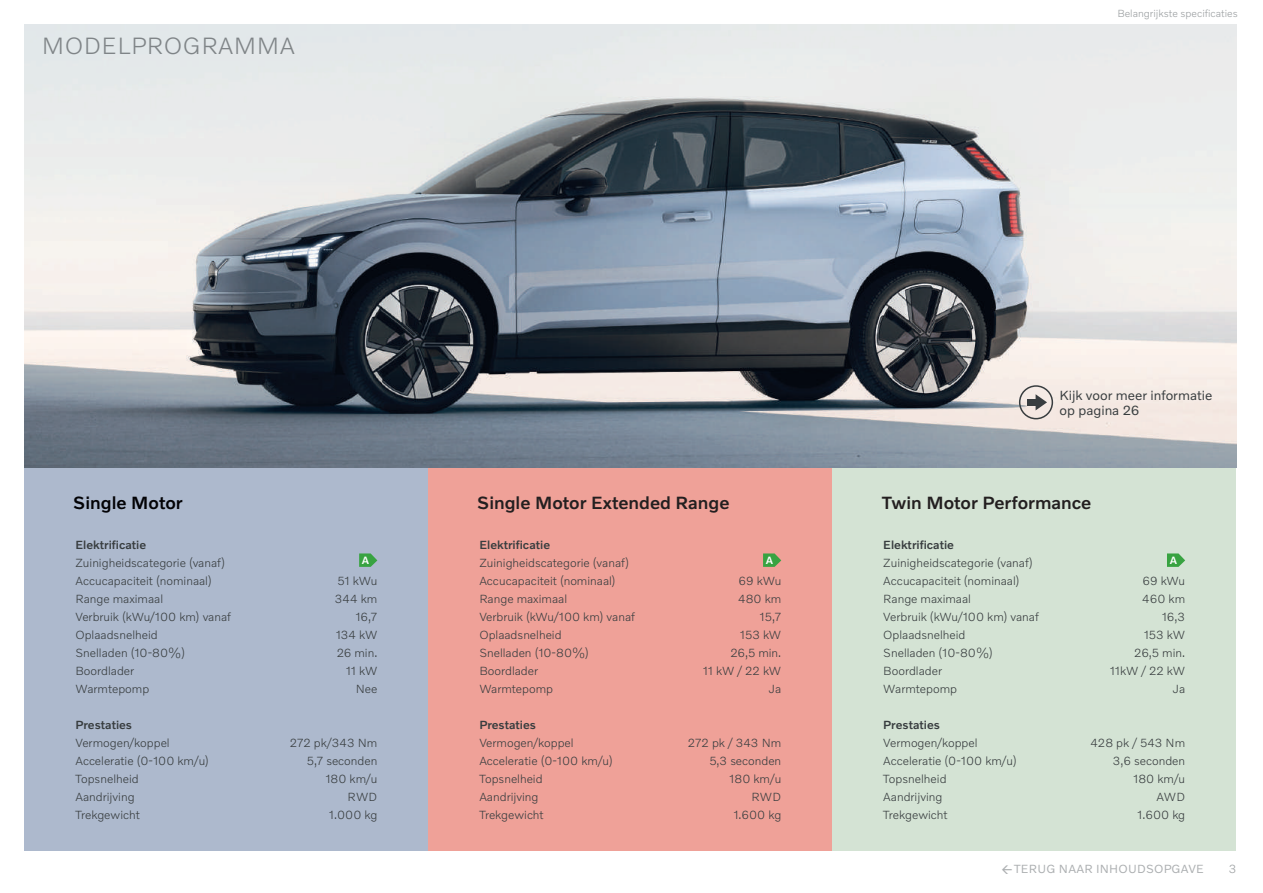
<style>
.page{position:relative;width:1263px;height:893px;background:#fff}
.page>*{position:absolute;margin:0;border:0;box-sizing:border-box;transform-origin:0 0}
.t1{font:300 24px "Volvo Novum";letter-spacing:.02em;color:#7f8487}
.t2{font:500 18px "Volvo Novum";color:#231f20}
.t3{font:500 18px "Volvo Novum";color:#020205}
.t4{font:13.5px/15px "Volvo Novum";color:#383d3f}
.t5{font:300 12px/18px "Volvo Novum";color:#383d3f}
.t6{font:500 12px "Volvo Novum";color:#383d3f}
.t7{font:12px "Volvo Novum";letter-spacing:.02em;color:#acafb1}
.t8{font:300 12px "Volvo Novum";color:#9b9fa1}
.t9{font:500 10.8px "Volvo Novum";color:#fff}
.t10{font:300 10.5px "Volvo Novum";color:#9b9fa1}
</style>
<div class="page">
<div style="left:24px;top:468px;width:404px;height:382px;background:#adb9cd"></div>
<div style="left:428px;top:468px;width:404px;height:382px;background:#efa198"></div>
<div style="left:832px;top:468px;width:404px;height:382px;background:#d4e3d4"></div>
<img style="left:24px;top:25px;width:1212px;height:443px">
<div style="left:1019px;top:385px;width:34px;height:34px;border:2px solid #383d3f;border-radius:50%"></div>
<svg style="left:1035px;top:394px;width:12px;height:16px"></svg>
<div style="left:1027px;top:399px;width:12px;height:7px;background:#383d3f"></div>
<svg style="left:359px;top:553px;width:18px;height:14px"></svg>
<svg style="left:763px;top:553px;width:18px;height:14px"></svg>
<svg style="left:1167px;top:553px;width:18px;height:14px"></svg>
<h1 class="t1" style="left:42px;top:30px;width:255px">MODELPROGRAMMA</h1>
<p class="t10" style="left:1117px;top:7px;width:122px">Belangrijkste specificaties</p>
<p class="t4" style="left:1059px;top:387px;width:154px">Kijk voor meer informatie op pagina 26</p>
<h2 class="t3" style="left:73px;top:491px;width:111px">Single Motor</h2>
<h2 class="t2" style="left:477px;top:491px;width:254px">Single Motor Extended Range</h2>
<h2 class="t2" style="left:882px;top:491px;width:211px">Twin Motor Performance</h2>
<p class="t6" style="left:75px;top:537px;width:72px">Elektrificatie</p>
<p class="t5" style="left:75px;top:553px;width:157px">Zuinigheidscategorie (vanaf)<br>Accucapaciteit (nominaal)<br>Range maximaal<br>Verbruik (kWu/100 km) vanaf<br>Oplaadsnelheid<br>Snelladen (10-80%)<br>Boordlader<br>Warmtepomp</p>
<p class="t6" style="left:75px;top:717px;width:58px">Prestaties</p>
<p class="t5" style="left:75px;top:733px;width:135px">Vermogen/koppel<br>Acceleratie (0-100 km/u)<br>Topsnelheid<br>Aandrijving<br>Trekgewicht</p>
<p class="t6" style="left:479px;top:537px;width:72px">Elektrificatie</p>
<p class="t5" style="left:479px;top:553px;width:157px">Zuinigheidscategorie (vanaf)<br>Accucapaciteit (nominaal)<br>Range maximaal<br>Verbruik (kWu/100 km) vanaf<br>Oplaadsnelheid<br>Snelladen (10-80%)<br>Boordlader<br>Warmtepomp</p>
<p class="t6" style="left:479px;top:717px;width:58px">Prestaties</p>
<p class="t5" style="left:479px;top:733px;width:135px">Vermogen/koppel<br>Acceleratie (0-100 km/u)<br>Topsnelheid<br>Aandrijving<br>Trekgewicht</p>
<p class="t6" style="left:883px;top:537px;width:72px">Elektrificatie</p>
<p class="t5" style="left:883px;top:553px;width:157px">Zuinigheidscategorie (vanaf)<br>Accucapaciteit (nominaal)<br>Range maximaal<br>Verbruik (kWu/100 km) vanaf<br>Oplaadsnelheid<br>Snelladen (10-80%)<br>Boordlader<br>Warmtepomp</p>
<p class="t6" style="left:883px;top:717px;width:58px">Prestaties</p>
<p class="t5" style="left:883px;top:733px;width:135px">Vermogen/koppel<br>Acceleratie (0-100 km/u)<br>Topsnelheid<br>Aandrijving<br>Trekgewicht</p>
<p class="t9" style="left:362px;top:553px;width:9px">A</p>
<p class="t5" style="left:335px;top:571px;width:44px;text-align:right">51 kWu<br>344 km<br>16,7<br>134 kW<br>26 min.<br>11 kW<br>Nee</p>
<p class="t9" style="left:766px;top:553px;width:9px">A</p>
<p class="t5" style="left:703px;top:571px;width:80px;text-align:right">69 kWu<br>480 km<br>15,7<br>153 kW<br>26,5 min.<br>11 kW / 22 kW<br>Ja</p>
<p class="t9" style="left:1170px;top:553px;width:9px">A</p>
<p class="t5" style="left:1110px;top:571px;width:77px;text-align:right">69 kWu<br>460 km<br>16,3<br>153 kW<br>26,5 min.<br>11kW / 22 kW<br>Ja</p>
<p class="t5" style="left:290px;top:733px;width:89px;text-align:right">272 pk/343 Nm<br>5,7 seconden<br>180 km/u<br>RWD<br>1.000 kg</p>
<p class="t5" style="left:688px;top:733px;width:95px;text-align:right">272 pk / 343 Nm<br>5,3 seconden<br>180 km/u<br>RWD<br>1.600 kg</p>
<p class="t5" style="left:1090px;top:733px;width:96px;text-align:right">428 pk / 543 Nm<br>3,6 seconden<br>180 km/u<br>AWD<br>1.600 kg</p>
<p class="t7" style="left:1014px;top:861px;width:191px">TERUG NAAR INHOUDSOPGAVE</p>
<p class="t8" style="left:1229px;top:861px;width:9px">3</p>
</div>
